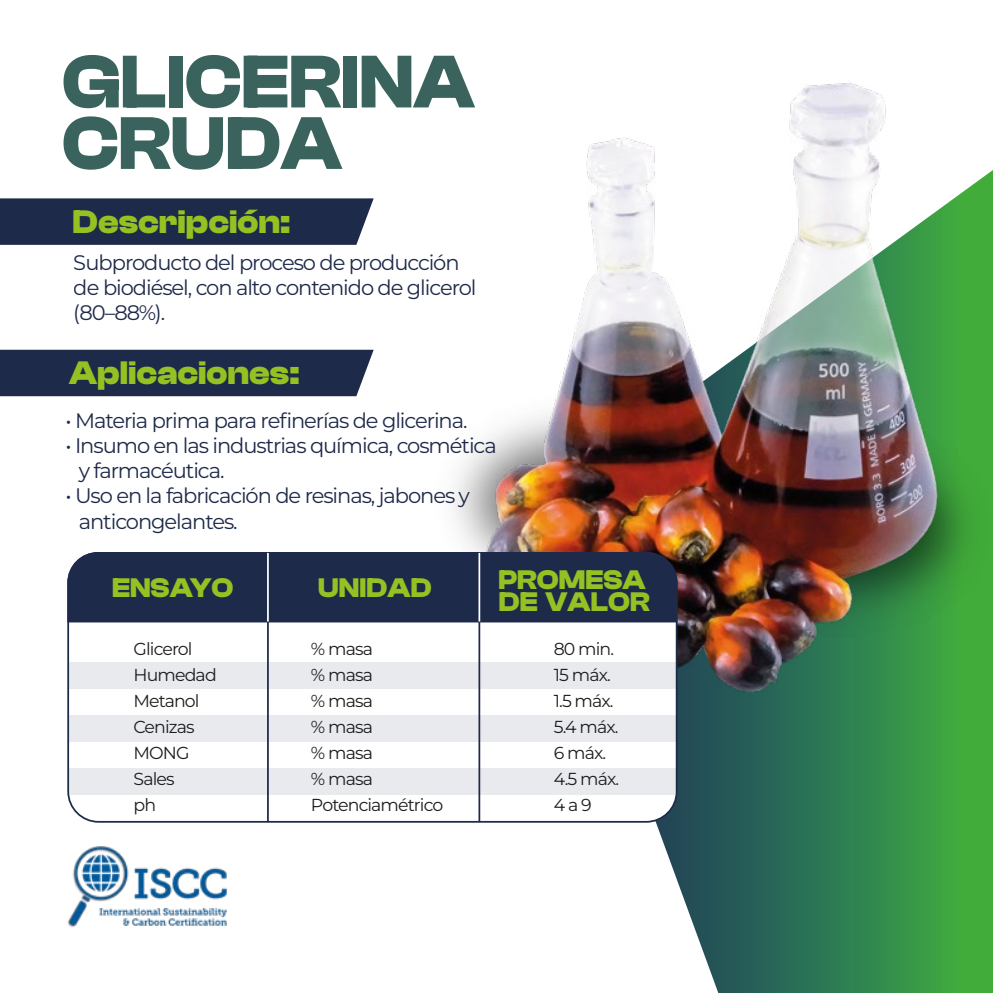
<style>
.page{position:relative;width:993px;height:993px;background:#fff}
.page>*{position:absolute;margin:0;border:0;box-sizing:border-box;transform-origin:0 0}
.t1{font:700 77.17px/61.4px "Clash Display Variable";color:#39635c;scale:.95 1}
.t2{font:700 33.77px "Clash Display Variable";color:#95c122}
.t3{font:700 27.82px/22.2px "Clash Display Variable";color:#95c122}
.t4{font:21px/25.2px "Montserrat";letter-spacing:-.05em;color:#1e2a4a}
.t5{font:17.32px/26.1px "Montserrat";letter-spacing:-.05em;color:#1d1d1b}
</style>
<div class="page">
<svg style="left:657px;top:170px;width:335px;height:822px;background:#449258"></svg>
<img style="left:950px;top:392px;width:42px;height:258px">
<div style="left:0;top:349px;width:374px;height:48px;background:#1e2a4a"></div>
<div style="left:0;top:198px;width:374px;height:47px;background:#1e2a4a"></div>
<img style="left:475px;top:83px;width:475px;height:744px">
<div style="left:68px;top:552px;width:608px;height:269px;background:#fff;border-radius:30px"></div>
<div style="left:67px;top:551px;width:611px;height:72px;background:#1e2a4a"></div>
<hr style="left:267px;top:621px;width:2px;height:200px;background:#1e2a4a">
<hr style="left:478px;top:621px;width:2px;height:200px;background:#1e2a4a">
<div style="left:68px;top:662px;width:608px;height:26px;background:#e8eaed"></div>
<div style="left:68px;top:715px;width:608px;height:26px;background:#e8eaed"></div>
<div style="left:68px;top:768px;width:608px;height:26px;background:#e8eaed"></div>
<hr style="left:267px;top:552px;width:2px;height:69px;background:#fff">
<hr style="left:478px;top:552px;width:2px;height:69px;background:#fff">
<img style="left:67px;top:846px;width:160px;height:82px">
<h1 class="t1" style="left:62px;top:52px;width:435px">GLICERINA<br>CRUDA</h1>
<h2 class="t2" style="left:72px;top:202px;width:219px">Descripción:</h2>
<p class="t4" style="left:74px;top:251px;width:404px">Subproducto del proceso de producción de biodiésel, con alto contenido de glicerol (80–88%).</p>
<h2 class="t2" style="left:69px;top:353px;width:232px">Aplicaciones:</h2>
<p class="t4" style="left:65px;top:409px;width:403px">• Materia prima para refinerías de glicerina.</p>
<p class="t4" style="left:79px;top:434px;width:419px;text-indent:-13px">• Insumo en las industrias química, cosmética y farmacéutica.</p>
<p class="t4" style="left:79px;top:485px;width:392px;text-indent:-13px">• Uso en la fabricación de resinas, jabones y anticongelantes.</p>
<h3 class="t3" style="left:112px;top:576px;width:123px">ENSAYO</h3>
<h3 class="t3" style="left:318px;top:576px;width:115px">UNIDAD</h3>
<h3 class="t3" style="left:498px;top:568px;width:153px">PROMESA<br>DE VALOR</h3>
<p class="t5" style="left:311px;top:637px;width:134px">% masa<br>% masa<br>% masa<br>% masa<br>% masa<br>% masa<br>Potenciamétrico</p>
<p class="t5" style="left:553px;top:637px;width:67px">80 min.<br>15 máx.<br>1.5 máx.<br>5.4 máx.<br>6 máx.<br>4.5 máx.<br>4 a 9</p>
<p class="t5" style="left:133px;top:637px;width:85px">Glicerol<br>Humedad<br>Metanol<br>Cenizas<br>MONG<br>Sales<br>ph</p>
</div>
